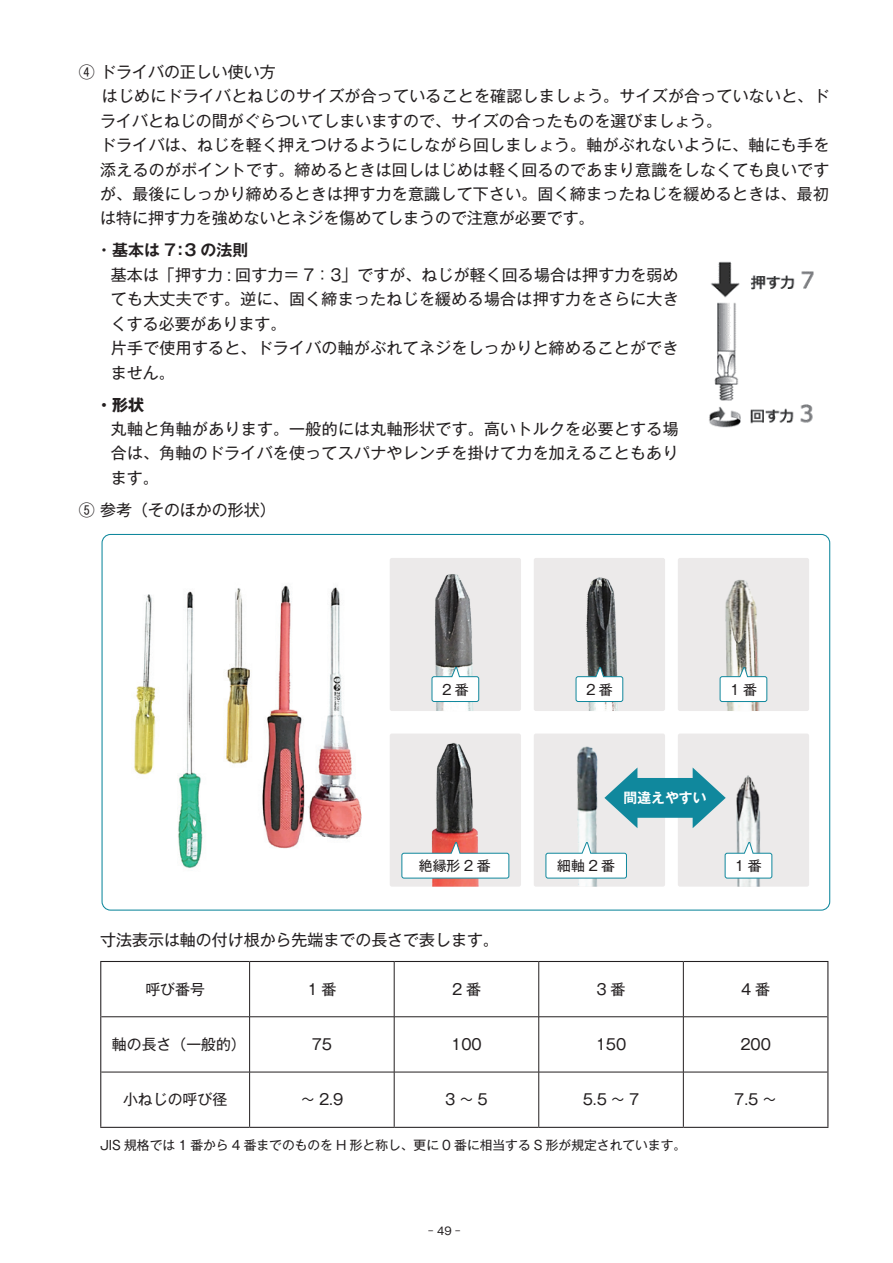
<style>
.page{position:relative;width:893px;height:1263px;background:#fff}
.page>*{position:absolute;margin:0;border:0;box-sizing:border-box;transform-origin:0 0}
.t1{font:15.9px/24.5px "Gothic MB101 Pro";letter-spacing:.015em;color:#231f20}
.t2{font:700 15.9px "Gothic MB101 Pro De";color:#231f20}
.t3{font:700 15.9px "Gothic MB101 Pro";color:#231f20}
.t4{font:14.85px "Gothic MB101 Pro";color:#231f20}
.t5{font:13.8px "Gothic MB101 Pro";letter-spacing:.25em;color:#231f20}
.t6{font:700 13.8px "Gothic MB101 Pro De";color:#fff}
.t7{font:12.75px "Gothic MB101 Pro";color:#231f20}
.t8{font:10.65px "Gothic MB101 Pro";color:#231f20}
</style>
<div class="page">
<img style="left:678px;top:558px;width:131px;height:153px">
<svg style="left:101px;top:962px;width:293px;height:165px"></svg>
<hr style="left:100px;top:961px;width:150px;height:1px;background:#231f20">
<hr style="left:100px;top:962px;width:1px;height:55px;background:#231f20">
<hr style="left:250px;top:961px;width:144px;height:1px;background:#231f20">
<hr style="left:394px;top:961px;width:145px;height:1px;background:#231f20">
<hr style="left:539px;top:961px;width:144px;height:1px;background:#231f20">
<hr style="left:683px;top:961px;width:145px;height:1px;background:#231f20">
<hr style="left:827px;top:962px;width:1px;height:55px;background:#231f20">
<hr style="left:100px;top:1017px;width:1px;height:55px;background:#231f20">
<hr style="left:827px;top:1017px;width:1px;height:55px;background:#231f20">
<hr style="left:100px;top:1072px;width:1px;height:55px;background:#231f20">
<hr style="left:827px;top:1072px;width:1px;height:55px;background:#231f20">
<hr style="left:100px;top:1127px;width:150px;height:1px;background:#231f20">
<hr style="left:250px;top:1127px;width:144px;height:1px;background:#231f20">
<hr style="left:394px;top:1127px;width:145px;height:1px;background:#231f20">
<hr style="left:539px;top:1127px;width:144px;height:1px;background:#231f20">
<hr style="left:683px;top:1127px;width:145px;height:1px;background:#231f20">
<hr style="left:249px;top:962px;width:1px;height:54px;background:#231f20">
<hr style="left:394px;top:962px;width:1px;height:54px;background:#231f20">
<hr style="left:538px;top:962px;width:1px;height:54px;background:#231f20">
<hr style="left:683px;top:962px;width:1px;height:54px;background:#231f20">
<hr style="left:101px;top:1016px;width:149px;height:1px;background:#231f20">
<hr style="left:250px;top:1016px;width:144px;height:1px;background:#231f20">
<hr style="left:249px;top:1017px;width:1px;height:55px;background:#231f20">
<hr style="left:394px;top:1016px;width:145px;height:1px;background:#231f20">
<hr style="left:394px;top:1017px;width:1px;height:55px;background:#231f20">
<hr style="left:539px;top:1016px;width:144px;height:1px;background:#231f20">
<hr style="left:538px;top:1017px;width:1px;height:55px;background:#231f20">
<hr style="left:683px;top:1016px;width:144px;height:1px;background:#231f20">
<hr style="left:683px;top:1017px;width:1px;height:55px;background:#231f20">
<hr style="left:101px;top:1072px;width:149px;height:1px;background:#231f20">
<hr style="left:250px;top:1072px;width:144px;height:1px;background:#231f20">
<hr style="left:249px;top:1072px;width:1px;height:55px;background:#231f20">
<hr style="left:394px;top:1072px;width:145px;height:1px;background:#231f20">
<hr style="left:394px;top:1072px;width:1px;height:55px;background:#231f20">
<hr style="left:539px;top:1072px;width:144px;height:1px;background:#231f20">
<hr style="left:538px;top:1072px;width:1px;height:55px;background:#231f20">
<hr style="left:683px;top:1072px;width:144px;height:1px;background:#231f20">
<hr style="left:683px;top:1072px;width:1px;height:55px;background:#231f20">
<img style="left:709px;top:261px;width:105px;height:167px">
<img style="left:134px;top:585px;width:228px;height:283px">
<svg style="left:719px;top:666px;width:48px;height:36px"></svg>
<img style="left:534px;top:558px;width:131px;height:153px">
<svg style="left:575px;top:666px;width:48px;height:36px"></svg>
<img style="left:390px;top:558px;width:131px;height:153px">
<svg style="left:431px;top:666px;width:48px;height:36px"></svg>
<img style="left:390px;top:734px;width:131px;height:153px">
<svg style="left:401px;top:841px;width:108px;height:38px"></svg>
<img style="left:534px;top:734px;width:131px;height:153px">
<img style="left:678px;top:734px;width:131px;height:153px">
<svg style="left:604px;top:767px;width:122px;height:61px"></svg>
<svg style="left:545px;top:841px;width:227px;height:38px"></svg>
<p class="t1" style="left:79px;top:57px;width:198px">④ ドライバの正しい使い方</p>
<p class="t1" style="left:79px;top:82px;width:752px">　はじめにドライバとねじのサイズが合っていることを確認しましょう。サイズが合っていないと、ド</p>
<p class="t1" style="left:100px;top:106px;width:623px">ライバとねじの間がぐらついてしまいますので、サイズの合ったものを選びましょう。</p>
<p class="t1" style="left:79px;top:131px;width:752px">　ドライバは、ねじを軽く押えつけるようにしながら回しましょう。軸がぶれないように、軸にも手を</p>
<p class="t1" style="left:100px;top:155px;width:731px">添えるのがポイントです。締めるときは回しはじめは軽く回るのであまり意識をしなくても良いです</p>
<p class="t1" style="left:100px;top:180px;width:730px">が、最後にしっかり締めるときは押す力を意識して下さい。固く締まったねじを緩めるときは、最初</p>
<p class="t1" style="left:100px;top:204px;width:496px">は特に押す力を強めないとネジを傷めてしまうので注意が必要です。</p>
<p class="t2" style="left:96px;top:237px;width:154px">・基本は 7:3 の法則</p>
<p class="t1" style="left:111px;top:260px;width:569px">基本は「押す力 : 回す力＝ 7：3」ですが、ねじが軽く回る場合は押す力を弱めても大丈夫です。逆に、固く締まったねじを緩める場合は押す力をさらに大きくする必要があります。<br>片手で使用すると、ドライバの軸がぶれてネジをしっかりと締めることができません。</p>
<p class="t3" style="left:96px;top:391px;width:49px">・形状</p>
<p class="t1" style="left:111px;top:414px;width:569px;text-align:justify">丸軸と角軸があります。一般的には丸軸形状です。高いトルクを必要とする場合は、角軸のドライバを使ってスパナやレンチを掛けて力を加えることもあります。</p>
<p class="t1" style="left:79px;top:495px;width:198px">⑤ 参考（そのほかの形状）</p>
<p class="t5" style="left:442px;top:678px;width:28px">2番</p>
<p class="t5" style="left:586px;top:678px;width:28px">2番</p>
<p class="t5" style="left:730px;top:678px;width:28px">1番</p>
<p class="t5" style="left:419px;top:854px;width:73px">絶縁形 2 番</p>
<p class="t1" style="left:100px;top:925px;width:400px">寸法表示は軸の付け根から先端までの長さで表します。</p>
<p class="t6" style="left:624px;top:786px;width:84px">間違えやすい</p>
<p class="t5" style="left:557px;top:854px;width:59px">細軸2番</p>
<p class="t5" style="left:735px;top:854px;width:28px">1番</p>
<p class="t4" style="left:145px;top:977px;width:61px">呼び番号</p>
<p class="t4" style="left:307px;top:977px;width:30px">1番</p>
<p class="t4" style="left:452px;top:977px;width:30px">2番</p>
<p class="t4" style="left:597px;top:977px;width:30px">3 番</p>
<p class="t4" style="left:741px;top:977px;width:30px">4 番</p>
<p class="t4" style="left:112px;top:1032px;width:135px">軸の長さ（一般的）</p>
<p class="t4" style="left:312px;top:1032px;width:22px">75</p>
<p class="t4" style="left:451px;top:1032px;width:32px">100</p>
<p class="t4" style="left:596px;top:1032px;width:32px">150</p>
<p class="t4" style="left:740px;top:1032px;width:32px">200</p>
<p class="t4" style="left:123px;top:1087px;width:106px">小ねじの呼び径</p>
<p class="t4" style="left:300px;top:1087px;width:44px">〜 2.9</p>
<p class="t4" style="left:445px;top:1087px;width:44px">3〜5</p>
<p class="t4" style="left:583px;top:1087px;width:58px">5.5 〜 7</p>
<p class="t4" style="left:734px;top:1087px;width:44px">7.5 〜</p>
<p class="t7" style="left:100px;top:1135px;width:587px">JIS 規格では 1 番から 4 番までのものを H 形と称し、更に 0 番に相当する S 形が規定されています。</p>
<p class="t8" style="left:428px;top:1222px;width:34px">- 49 -</p>
</div>
